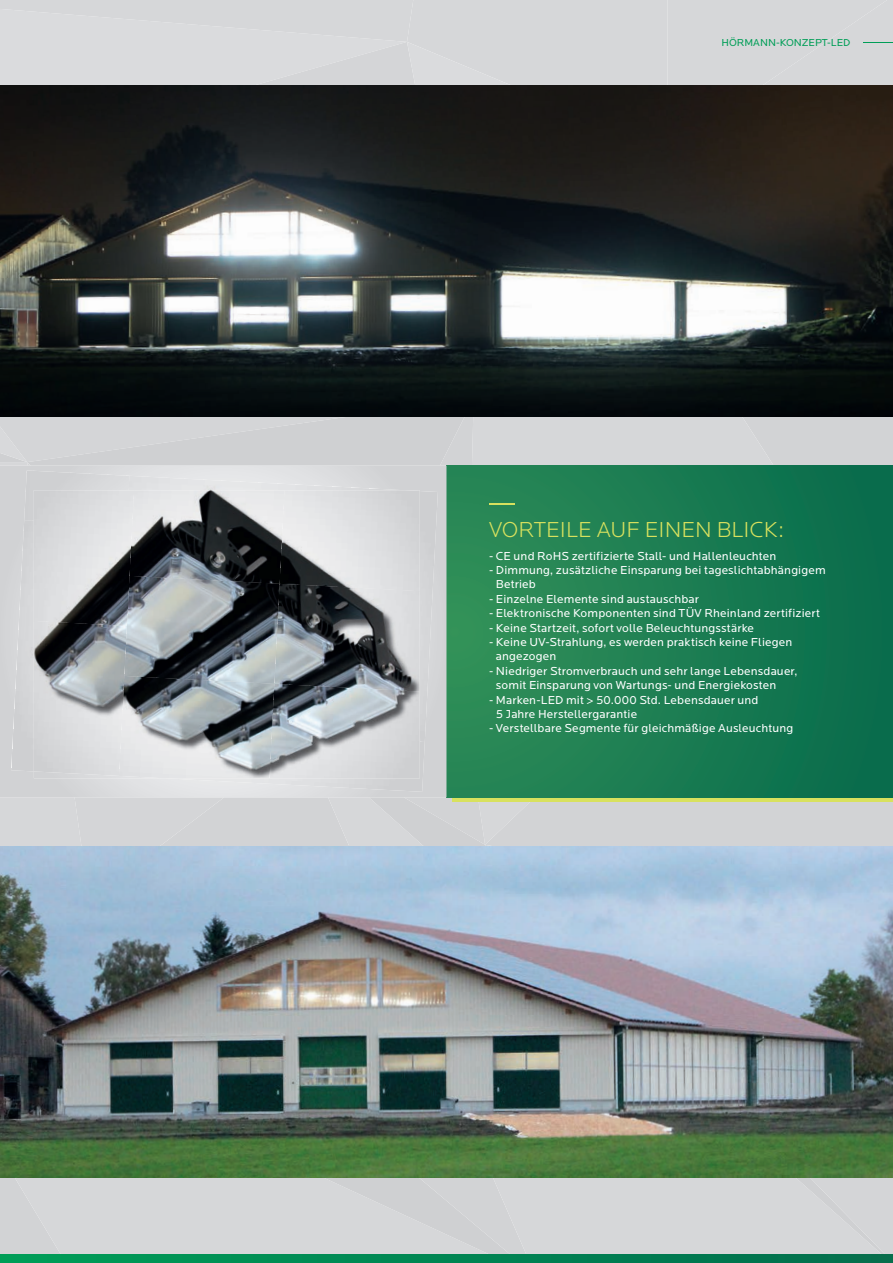
<style>
.page{position:relative;width:893px;height:1263px;background:#fff}
.page>*{position:absolute;margin:0;border:0;box-sizing:border-box;transform-origin:0 0}
.t1{font:300 22.5px "Locator";color:#d8e15e}
.t2{font:12px/14.4px "Locator";letter-spacing:.015em;color:#fff}
.t3{font:10.5px "Locator";color:#009e57}
</style>
<div class="page">
<div style="left:0;top:0;width:893px;height:85px;background:#d6d7d9"></div>
<div style="left:815px;top:417px;width:78px;height:49px;background:#d2d3d5"></div>
<div style="left:485px;top:417px;width:330px;height:49px;background:#d6d7d9"></div>
<div style="left:0;top:1178px;width:89px;height:76px;background:#d6d7d9"></div>
<div style="left:89px;top:1178px;width:239px;height:76px;background:#d6d7d9"></div>
<div style="left:369px;top:1178px;width:116px;height:76px;background:#d2d3d5"></div>
<div style="left:485px;top:1178px;width:408px;height:76px;background:#d6d7d9"></div>
<div style="left:485px;top:801px;width:408px;height:45px;background:#d2d3d5"></div>
<svg style="left:0;top:1254px;width:893px;height:9px;background:#008552"></svg>
<hr style="left:863px;top:42px;width:30px;height:1px;background:#009e57">
<div style="left:446px;top:466px;width:447px;height:331px;background:linear-gradient(to right,#318f59,#076b4c)"></div>
<hr style="left:489px;top:503px;width:25px;height:2px;background:#d8e15e">
<svg style="left:0;top:417px;width:485px;height:429px;background:#b8c9c2"></svg>
<div style="left:11px;top:520px;width:23px;height:251px;background:#d4d5d7"></div>
<div style="left:387px;top:489px;width:51px;height:253px;background:#d4d5d7"></div>
<img style="left:130px;top:476px;width:257px;height:14px">
<img style="left:24px;top:470px;width:106px;height:51px">
<img style="left:274px;top:692px;width:146px;height:86px">
<img style="left:119px;top:684px;width:155px;height:94px">
<img style="left:34px;top:626px;width:93px;height:150px">
<img style="left:274px;top:591px;width:146px;height:101px">
<img style="left:124px;top:584px;width:156px;height:100px">
<img style="left:34px;top:490px;width:100px;height:136px">
<img style="left:279px;top:490px;width:141px;height:101px">
<img style="left:129px;top:490px;width:156px;height:94px">
<img style="left:0;top:466px;width:1px;height:712px">
<img style="left:0;top:85px;width:893px;height:332px">
<img style="left:0;top:846px;width:893px;height:332px">
<p class="t3" style="left:721px;top:37px;width:130px">HÖRMANN-KONZEPT-LED</p>
<h1 class="t1" style="left:489px;top:517px;width:297px">VORTEILE AUF EINEN BLICK:</h1>
<p class="t2" style="left:489px;top:549px;width:289px">- CE und RoHS zertifizierte Stall- und Hallenleuchten</p>
<p class="t2" style="left:496px;top:563px;width:331px;text-indent:-7px">- Dimmung, zusätzliche Einsparung bei tageslichtabhängigem<br>Betrieb</p>
<p class="t2" style="left:489px;top:592px;width:212px">- Einzelne Elemente sind austauschbar</p>
<p class="t2" style="left:489px;top:606px;width:333px">- Elektronische Komponenten sind TÜV Rheinland zertifiziert</p>
<p class="t2" style="left:489px;top:621px;width:267px">- Keine Startzeit, sofort volle Beleuchtungsstärke</p>
<p class="t2" style="left:496px;top:635px;width:298px;text-indent:-7px">- Keine UV-Strahlung, es werden praktisch keine Fliegen angezogen</p>
<p class="t2" style="left:496px;top:664px;width:303px;text-indent:-7px">- Niedriger Stromverbrauch und sehr lange Lebensdauer, somit Einsparung von Wartungs- und Energiekosten</p>
<p class="t2" style="left:496px;top:693px;width:264px;text-indent:-7px">- Marken-LED mit &gt; 50.000 Std. Lebensdauer und<br>5 Jahre Herstellergarantie</p>
<p class="t2" style="left:489px;top:721px;width:306px">- Verstellbare Segmente für gleichmäßige Ausleuchtung</p>
</div>
